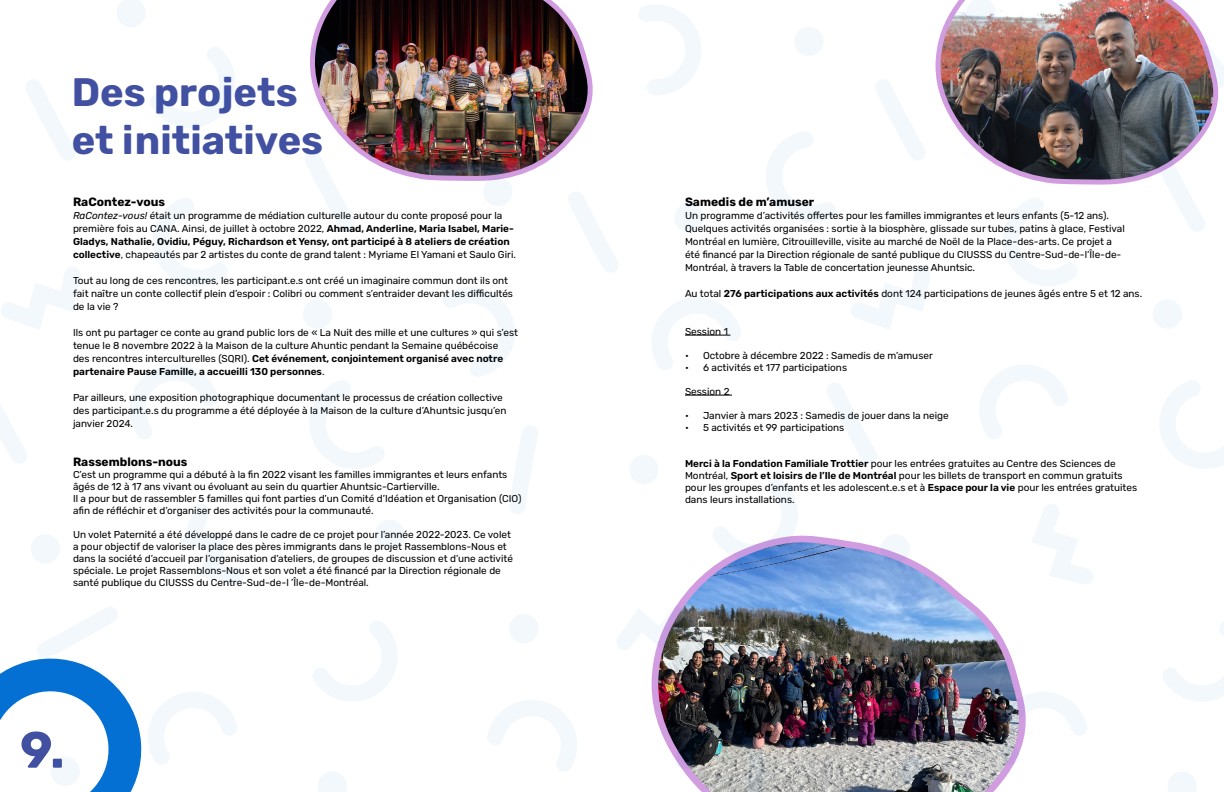
<style>
.page{position:relative;width:1224px;height:792px;background:#fff}
.page>*{position:absolute;margin:0;border:0;box-sizing:border-box;transform-origin:0 0}
.t1{font:700 51px "Rubik";color:#4250a2}
.t2{font:700 39.7px/47.7px "Rubik";color:#4250a2}
.t3{font:700 12px "Rubik";color:#000}
.t4{font:10px/13px "Rubik";color:#000}
.s1{font-style:italic}
.s2{font-weight:600}
</style>
<div class="page">
<img style="left:312px;top:0;width:281px;height:181px">
<img style="left:935px;top:0;width:284px;height:185px">
<hr style="left:685px;top:395px;width:47px;height:1px;background:#000">
<img style="left:651px;top:535px;width:370px;height:257px">
<svg style="left:153px;top:198px;width:75px;height:88px"></svg>
<svg style="left:310px;top:381px;width:74px;height:88px"></svg>
<svg style="left:313px;top:621px;width:84px;height:80px"></svg>
<img style="left:468px;top:32px;width:78px;height:90px">
<svg style="left:443px;top:287px;width:72px;height:90px"></svg>
<svg style="left:150px;top:47px;width:85px;height:81px"></svg>
<svg style="left:488px;top:700px;width:89px;height:71px"></svg>
<svg style="left:130px;top:365px;width:88px;height:74px"></svg>
<svg style="left:0;top:405px;width:27px;height:58px"></svg>
<svg style="left:26px;top:80px;width:49px;height:80px"></svg>
<svg style="left:510px;top:426px;width:28px;height:88px"></svg>
<svg style="left:305px;top:150px;width:51px;height:82px"></svg>
<svg style="left:182px;top:504px;width:61px;height:80px"></svg>
<svg style="left:0;top:607px;width:237px;height:185px"></svg>
<svg style="left:1px;top:267px;width:79px;height:62px"></svg>
<img style="left:310px;top:43px;width:92px;height:46px">
<svg style="left:117px;top:0;width:28px;height:27px"></svg>
<div style="left:303px;top:300px;width:29px;height:29px;background:#f3f8fc;border-radius:50%"></div>
<div style="left:483px;top:177px;width:29px;height:29px;background:#f3f8fc;border-radius:50%"></div>
<div style="left:31px;top:534px;width:29px;height:30px;background:#f3f8fc;border-radius:50%"></div>
<div style="left:375px;top:520px;width:29px;height:29px;background:#f3f8fc;border-radius:50%"></div>
<div style="left:509px;top:614px;width:29px;height:29px;background:#f3f8fc;border-radius:50%"></div>
<svg style="left:318px;top:772px;width:29px;height:20px"></svg>
<div style="left:50px;top:757px;width:30px;height:29px;background:#f3f8fc;border-radius:50%"></div>
<svg style="left:1003px;top:198px;width:74px;height:88px"></svg>
<svg style="left:711px;top:479px;width:88px;height:81px"></svg>
<svg style="left:766px;top:132px;width:69px;height:90px"></svg>
<svg style="left:1160px;top:381px;width:64px;height:88px"></svg>
<svg style="left:1163px;top:622px;width:61px;height:79px"></svg>
<img style="left:999px;top:46px;width:92px;height:82px">
<svg style="left:652px;top:298px;width:89px;height:72px"></svg>
<img style="left:675px;top:720px;width:92px;height:72px">
<svg style="left:992px;top:690px;width:95px;height:75px"></svg>
<svg style="left:980px;top:365px;width:88px;height:74px"></svg>
<svg style="left:639px;top:5px;width:62px;height:90px"></svg>
<svg style="left:827px;top:383px;width:50px;height:80px"></svg>
<svg style="left:875px;top:80px;width:50px;height:80px"></svg>
<svg style="left:569px;top:192px;width:49px;height:80px"></svg>
<svg style="left:1153px;top:150px;width:53px;height:82px"></svg>
<img style="left:796px;top:641px;width:53px;height:82px">
<svg style="left:1032px;top:504px;width:61px;height:80px"></svg>
<svg style="left:886px;top:605px;width:83px;height:53px;background:#7d99b7"></svg>
<svg style="left:851px;top:267px;width:79px;height:62px"></svg>
<svg style="left:1160px;top:43px;width:64px;height:46px"></svg>
<svg style="left:617px;top:604px;width:89px;height:46px"></svg>
<svg style="left:966px;top:0;width:30px;height:27px"></svg>
<div style="left:1153px;top:300px;width:29px;height:29px;background:#f3f8fc;border-radius:50%"></div>
<div style="left:794px;top:27px;width:30px;height:29px;background:#f3f8fc;border-radius:50%"></div>
<div style="left:674px;top:203px;width:30px;height:30px;background:#f3f8fc;border-radius:50%"></div>
<div style="left:629px;top:455px;width:30px;height:29px;background:#f3f8fc;border-radius:50%"></div>
<svg style="left:881px;top:534px;width:29px;height:30px"></svg>
<svg style="left:1168px;top:772px;width:29px;height:20px"></svg>
<svg style="left:900px;top:757px;width:30px;height:29px"></svg>
<h2 class="t2" style="left:72px;top:70px;width:253px">Des projets et initiatives</h2>
<p class="t3" style="left:73px;top:195px;width:94px">RaContez-vous</p>
<p class="t4" style="left:73px;top:209px;width:444px"><span class="s1">RaContez-vous!</span> était un programme de médiation culturelle autour du conte proposé pour la première fois au CANA. Ainsi, de juillet à octobre 2022, <span class="s2">Ahmad, Anderline, Maria Isabel, Marie-Gladys, Nathalie, Ovidiu, Péguy, Richardson et Yensy, ont participé à 8 ateliers de création collective</span>, chapeautés par 2 artistes du conte de grand talent : Myriame El Yamani et Saulo Giri.</p>
<p class="t4" style="left:73px;top:274px;width:442px">Tout au long de ces rencontres, les participant.e.s ont créé un imaginaire commun dont ils ont fait naître un conte collectif plein d’espoir : Colibri ou comment s’entraider devant les difficultés de la vie ?</p>
<p class="t4" style="left:73px;top:326px;width:447px">Ils ont pu partager ce conte au grand public lors de « La Nuit des mille et une cultures » qui s’est tenue le 8 novembre 2022 à la Maison de la culture Ahuntic pendant la Semaine québécoise<br>des rencontres interculturelles (SQRI). <span class="s2">Cet événement, conjointement organisé avec notre partenaire Pause Famille, a accueilli 130 personnes</span>.</p>
<p class="t4" style="left:73px;top:391px;width:435px">Par ailleurs, une exposition photographique documentant le processus de création collective des participant.e.s du programme a été déployée à la Maison de la culture d’Ahuntsic jusqu’en janvier 2024.</p>
<p class="t3" style="left:73px;top:455px;width:116px">Rassemblons-nous</p>
<p class="t4" style="left:73px;top:468px;width:450px;line-height:12px">C’est un programme qui a débuté à la fin 2022 visant les familles immigrantes et leurs enfants âgés de 12 à 17 ans vivant ou évoluant au sein du quartier Ahuntsic-Cartierville.<br>Il a pour but de rassembler 5 familles qui font parties d’un Comité d’Idéation et Organisation (CIO) afin de réfléchir et d’organiser des activités pour la communauté.</p>
<p class="t4" style="left:73px;top:528px;width:442px;line-height:12px">Un volet Paternité a été développé dans le cadre de ce projet pour l’année 2022-2023. Ce volet a pour objectif de valoriser la place des pères immigrants dans le projet Rassemblons-Nous et dans la société d’accueil par l’organisation d’ateliers, de groupes de discussion et d’une activité spéciale. Le projet Rassemblons-Nous et son volet a été financé par la Direction régionale de santé publique du CIUSSS du Centre-Sud-de-l ’Île-de-Montréal.</p>
<h1 class="t1" style="left:20px;top:722px;width:46px">9.</h1>
<p class="t3" style="left:685px;top:195px;width:131px">Samedis de m’amuser</p>
<p class="t4" style="left:685px;top:209px;width:441px">Un programme d’activités offertes pour les familles immigrantes et leurs enfants (5-12 ans).<br>Quelques activités organisées : sortie à la biosphère, glissade sur tubes, patins à glace, Festival Montréal en lumière, Citrouilleville, visite au marché de Noël de la Place-des-arts. Ce projet a été financé par la Direction régionale de santé publique du CIUSSS du Centre-Sud-de-l‘Île-de-Montréal, à travers la Table de concertation jeunesse Ahuntsic.</p>
<p class="t4" style="left:685px;top:287px;width:459px">Au total <span class="s2">276 participations aux activités</span> dont 124 participations de jeunes âgés entre 5 et 12 ans.</p>
<p class="t4" style="left:685px;top:325px;width:44px">Session 1</p>
<p class="t4" style="left:685px;top:349px;width:249px">• Octobre à décembre 2022 : Samedis de m’amuser</p>
<p class="t4" style="left:685px;top:361px;width:164px">• 6 activités et 177 participations</p>
<p class="t4" style="left:685px;top:385px;width:46px">Session 2</p>
<p class="t4" style="left:685px;top:409px;width:265px">• Janvier à mars 2023 : Samedis de jouer dans la neige</p>
<p class="t4" style="left:685px;top:421px;width:161px">• 5 activités et 99 participations</p>
<p class="t4" style="left:685px;top:457px;width:454px;line-height:12px"><span class="s2">Merci à la Fondation Familiale Trottier</span> pour les entrées gratuites au Centre des Sciences de Montréal, <span class="s2">Sport et loisirs de l’Ile de Montréal</span> pour les billets de transport en commun gratuits pour les groupes d’enfants et les adolescent.e.s et à <span class="s2">Espace pour la vie</span> pour les entrées gratuites dans leurs installations.</p>
</div>
